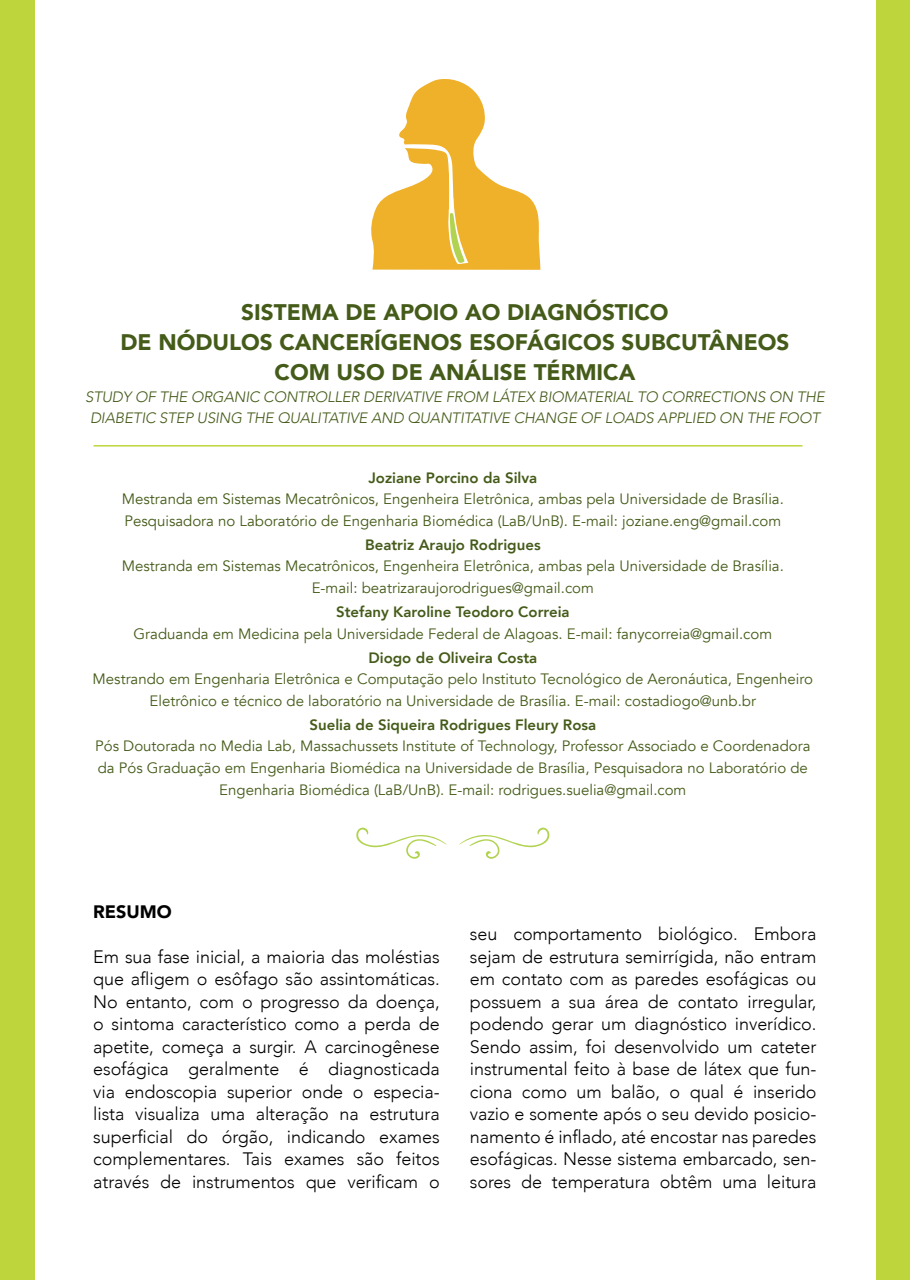
<style>
.page{position:relative;width:910px;height:1280px;background:#fff}
.page>*{position:absolute;margin:0;border:0;box-sizing:border-box;transform-origin:0 0}
.Título{font:900 22.5px/30px "Avenir";color:#455b19;text-align:center}
.Corpo_de_texto_-_ini{font:300 18px/22.5px "Avenir";letter-spacing:-.005em;color:#000;text-align:justify}
.Título_2{font:900 18px "Avenir";color:#000}
.Corpotxt_autor{font:15px/21.6px "Avenir";color:#455b19;text-align:center}
.Subtítulo{font:italic 300 15px/21.6px "Avenir";letter-spacing:-.01em;color:#455b19;text-align:center}
.nome_autor{font:800 15px "Avenir";color:#455b19}
</style>
<div class="page">
<div style="left:0;top:0;width:34px;height:1280px;background:#bed63b"></div>
<div style="left:876px;top:0;width:34px;height:1280px;background:#bed63b"></div>
<svg style="left:459px;top:827px;width:91px;height:32px"></svg>
<svg style="left:356px;top:827px;width:91px;height:32px"></svg>
<hr style="left:94px;top:445px;width:708px;height:2px;background:#bed63b">
<svg style="left:371px;top:79px;width:170px;height:191px"></svg>
<p class="Título" style="left:120px;top:297px;width:671px">SISTEMA DE APOIO AO DIAGNÓSTICO<br>DE NÓDULOS CANCERÍGENOS ESOFÁGICOS SUBCUTÂNEOS<br>COM USO DE ANÁLISE TÉRMICA</p>
<p class="Subtítulo" style="left:85px;top:386px;width:741px">STUDY OF THE ORGANIC CONTROLLER DERIVATIVE FROM LÁTEX BIOMATERIAL TO CORRECTIONS ON THE<br>DIABETIC STEP USING THE QUALITATIVE AND QUANTITATIVE CHANGE OF LOADS APPLIED ON THE FOOT</p>
<p class="nome_autor" style="left:368px;top:466px;width:170px">Joziane Porcino da Silva</p>
<p class="Corpotxt_autor" style="left:122px;top:488px;width:664px;text-align:left">Mestranda em Sistemas Mecatrônicos, Engenheira Eletrônica, ambas pela Universidade de Brasília.<br>Pesquisadora no Laboratório de Engenharia Biomédica (LaB/UnB). E-mail: joziane.eng@gmail.com</p>
<p class="nome_autor" style="left:365px;top:533px;width:177px">Beatriz Araujo Rodrigues</p>
<p class="Corpotxt_autor" style="left:122px;top:556px;width:664px">Mestranda em Sistemas Mecatrônicos, Engenheira Eletrônica, ambas pela Universidade de Brasília.<br>E-mail: beatrizaraujorodrigues@gmail.com</p>
<p class="nome_autor" style="left:336px;top:600px;width:235px">Stefany Karoline Teodoro Correia</p>
<p class="Corpotxt_autor" style="left:134px;top:623px;width:640px">Graduanda em Medicina pela Universidade Federal de Alagoas. E-mail: fanycorreia@gmail.com</p>
<p class="nome_autor" style="left:368px;top:646px;width:170px">Diogo de Oliveira Costa</p>
<p class="Corpotxt_autor" style="left:93px;top:668px;width:722px">Mestrando em Engenharia Eletrônica e Computação pelo Instituto Tecnológico de Aeronáutica, Engenheiro<br>Eletrônico e técnico de laboratório na Universidade de Brasília. E-mail: costadiogo@unb.br</p>
<p class="nome_autor" style="left:309px;top:713px;width:288px">Suelia de Siqueira Rodrigues Fleury Rosa</p>
<p class="Corpotxt_autor" style="left:95px;top:736px;width:717px">Pós Doutorada no Media Lab, Massachussets Institute of Technology, Professor Associado e Coordenadora da Pós Graduação em Engenharia Biomédica na Universidade de Brasília, Pesquisadora no Laboratório de<br>Engenharia Biomédica (LaB/UnB). E-mail: rodrigues.suelia@gmail.com</p>
<p class="Título_2" style="left:93px;top:896px;width:80px">RESUMO</p>
<p class="Corpo_de_texto_-_ini" style="left:93px;top:945px;width:348px">Em sua fase inicial, a maioria das moléstias que afligem o esôfago são assintomáticas.<br>No entanto, com o progresso da doença, o sintoma característico como a perda de apetite, começa a surgir. A carcinogênese esofágica geralmente é diagnosticada via endoscopia superior onde o especia&shy;lista visualiza uma alteração na estrutura superficial do órgão, indicando exames complementares. Tais exames são feitos através de instrumentos que verificam o</p>
<p class="Corpo_de_texto_-_ini" style="left:470px;top:923px;width:348px">seu comportamento biológico. Embora sejam de estrutura semirrígida, não entram em contato com as paredes esofágicas ou possuem a sua área de contato irregular, podendo gerar um diagnóstico inverídico.<br>Sendo assim, foi desenvolvido um cateter instrumental feito à base de látex que fun&shy;ciona como um balão, o qual é inserido vazio e somente após o seu devido posicio&shy;namento é inflado, até encostar nas paredes esofágicas. Nesse sistema embarcado, sen&shy;sores de temperatura obtêm uma leitura</p>
</div>
